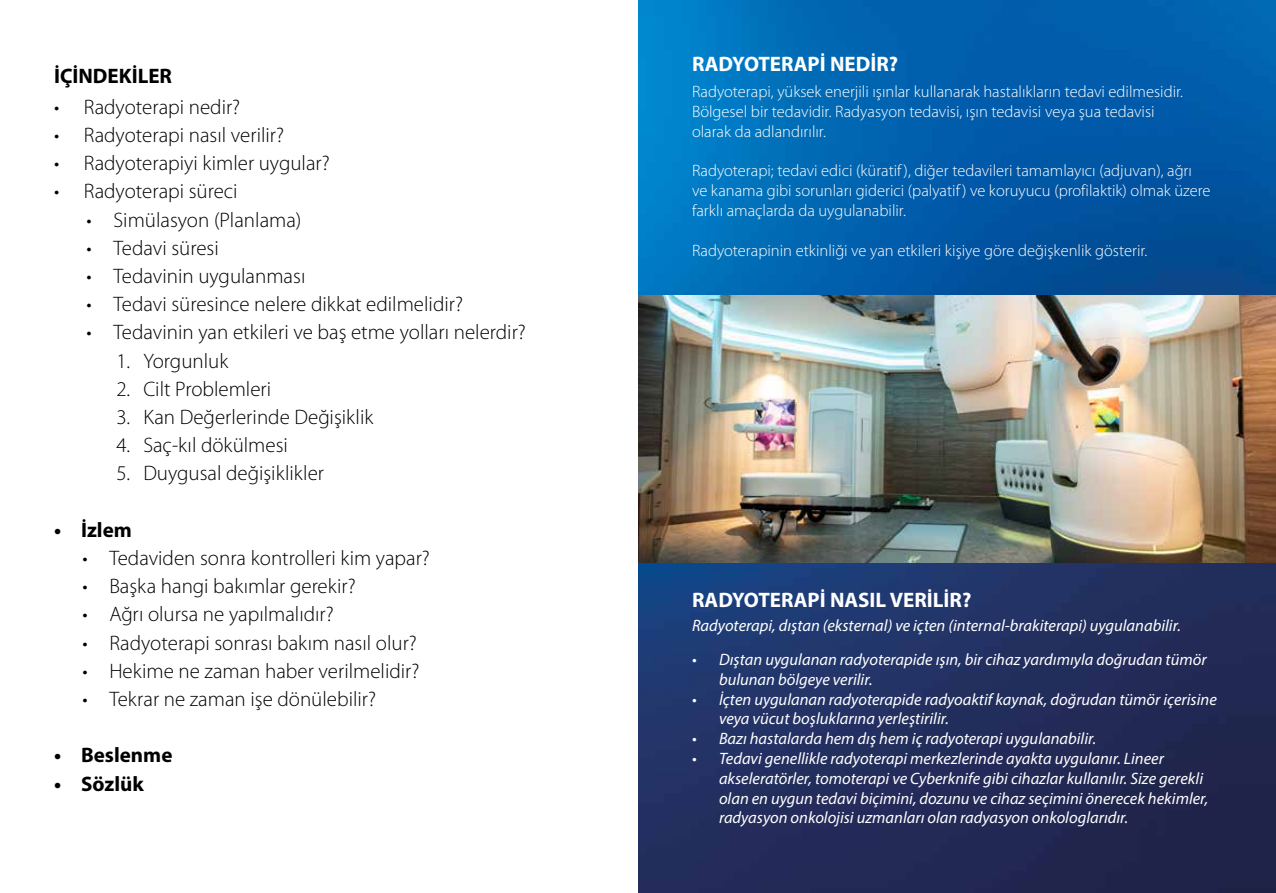
<style>
.page{position:relative;width:1276px;height:893px;background:#fff}
.page>*{position:absolute;margin:0;border:0;box-sizing:border-box;transform-origin:0 0}
.t1{font:300 21px "Myriad Pro";color:#000}
.t2{font:700 21px "Myriad Pro";color:#fff}
.t3{font:700 21px "Myriad Pro";color:#000}
.t4{font:italic 16.5px/19.8px "Myriad Pro";color:#fff}
.t5{font:300 16.5px/19.8px "Myriad Pro";color:#fff}
</style>
<div class="page">
<img style="left:638px;top:0;width:638px;height:893px">
<img style="left:638px;top:296px;width:638px;height:266px">
<p class="t3" style="left:54px;top:62px;width:120px">İÇİNDEKİLER</p>
<p class="t1" style="left:54px;top:95px;width:188px">• Radyoterapi nedir?</p>
<p class="t1" style="left:54px;top:123px;width:232px">• Radyoterapi nasıl verilir?</p>
<p class="t1" style="left:54px;top:152px;width:277px">• Radyoterapiyi kimler uygular?</p>
<p class="t1" style="left:54px;top:180px;width:185px">• Radyoterapi süreci</p>
<p class="t1" style="left:87px;top:208px;width:216px">• Simülasyon (Planlama)</p>
<p class="t1" style="left:87px;top:236px;width:134px">• Tedavi süresi</p>
<p class="t1" style="left:87px;top:264px;width:220px">• Tedavinin uygulanması</p>
<p class="t1" style="left:87px;top:293px;width:378px">• Tedavi süresince nelere dikkat edilmelidir?</p>
<p class="t1" style="left:87px;top:321px;width:441px">• Tedavinin yan etkileri ve baş etme yolları nelerdir?</p>
<p class="t1" style="left:116px;top:349px;width:113px">1. Yorgunluk</p>
<p class="t1" style="left:116px;top:377px;width:156px">2. Cilt Problemleri</p>
<p class="t1" style="left:116px;top:405px;width:258px">3. Kan Değerlerinde Değişiklik</p>
<p class="t1" style="left:116px;top:434px;width:173px">4. Saç-kıl dökülmesi</p>
<p class="t1" style="left:116px;top:462px;width:209px">5. Duygusal değişiklikler</p>
<p class="t3" style="left:54px;top:516px;width:79px">• İzlem</p>
<p class="t1" style="left:82px;top:546px;width:349px">• Tedaviden sonra kontrolleri kim yapar?</p>
<p class="t1" style="left:82px;top:575px;width:275px">• Başka hangi bakımlar gerekir?</p>
<p class="t1" style="left:82px;top:603px;width:253px">• Ağrı olursa ne yapılmalıdır?</p>
<p class="t1" style="left:82px;top:631px;width:336px">• Radyoterapi sonrası bakım nasıl olur?</p>
<p class="t1" style="left:82px;top:659px;width:339px">• Hekime ne zaman haber verilmelidir?</p>
<p class="t1" style="left:82px;top:687px;width:295px">• Tekrar ne zaman işe dönülebilir?</p>
<p class="t3" style="left:54px;top:742px;width:120px">• Beslenme</p>
<p class="t3" style="left:54px;top:770px;width:91px">• Sözlük</p>
<p class="t2" style="left:692px;top:50px;width:208px">RADYOTERAPİ NEDİR?</p>
<p class="t5" style="left:692px;top:82px;width:492px">Radyoterapi, yüksek enerjili ışınlar kullanarak hastalıkların tedavi edilmesidir.<br>Bölgesel bir tedavidir. Radyasyon tedavisi, ışın tedavisi veya şua tedavisi olarak da adlandırılır.</p>
<p class="t5" style="left:692px;top:161px;width:520px">Radyoterapi; tedavi edici (küratif ), diğer tedavileri tamamlayıcı (adjuvan), ağrı ve kanama gibi sorunları giderici (palyatif ) ve koruyucu (profilaktik) olmak üzere farklı amaçlarda da uygulanabilir.</p>
<p class="t5" style="left:692px;top:241px;width:457px">Radyoterapinin etkinliği ve yan etkileri kişiye göre değişkenlik gösterir.</p>
<p class="t2" style="left:692px;top:586px;width:281px">RADYOTERAPİ NASIL VERİLİR?</p>
<p class="t4" style="left:692px;top:616px;width:490px">Radyoterapi, dıştan (eksternal) ve içten (internal-brakiterapi) uygulanabilir.</p>
<p class="t4" style="left:719px;top:649px;width:489px;text-indent:-27px">• Dıştan uygulanan radyoterapide ışın, bir cihaz yardımıyla doğrudan tümör bulunan bölgeye verilir.</p>
<p class="t4" style="left:719px;top:689px;width:499px;text-indent:-27px">• İçten uygulanan radyoterapide radyoaktif kaynak, doğrudan tümör içerisine veya vücut boşluklarına yerleştirilir.</p>
<p class="t4" style="left:692px;top:728px;width:406px">• Bazı hastalarda hem dış hem iç radyoterapi uygulanabilir.</p>
<p class="t4" style="left:719px;top:748px;width:491px;text-indent:-27px">• Tedavi genellikle radyoterapi merkezlerinde ayakta uygulanır. Lineer akseleratörler, tomoterapi ve Cyberknife gibi cihazlar kullanılır. Size gerekli olan en uygun tedavi biçimini, dozunu ve cihaz seçimini önerecek hekimler, radyasyon onkolojisi uzmanları olan radyasyon onkologlarıdır.</p>
</div>
